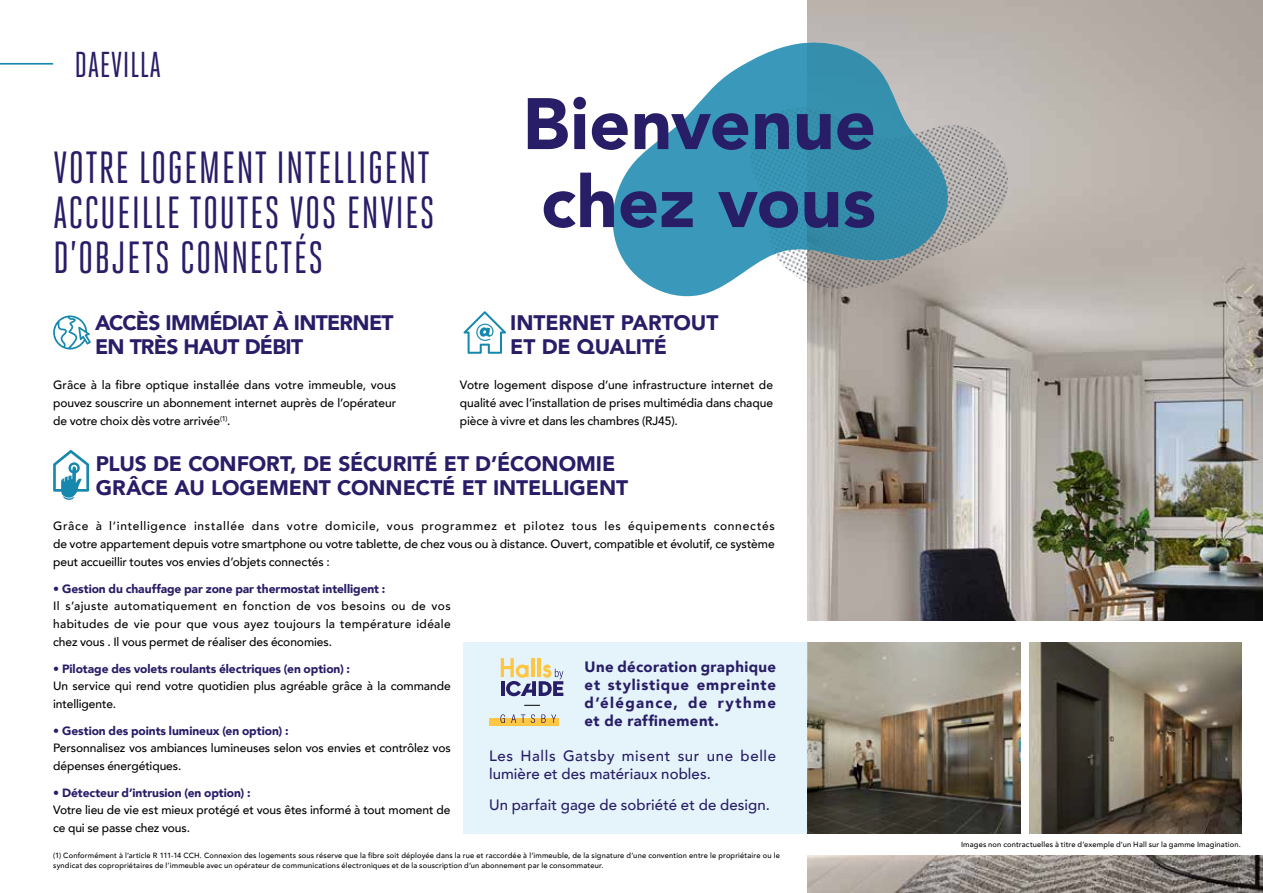
<style>
.page{position:relative;width:1263px;height:893px;background:#fff}
.page>*{position:absolute;margin:0;border:0;box-sizing:border-box;transform-origin:0 0}
.t1{font:900 72px/78px "Avenir";color:#281d67}
.t2{font:45px/45px "Heroic Condensed";letter-spacing:.025em;color:#281d67;text-align:justify}
.t3{font:36px "Heroic Condensed";letter-spacing:.01em;color:#281d67}
.t4{font:900 21px/24px "Avenir";letter-spacing:-.01em;color:#281d67}
.t5{font:900 21px/24px "Avenir";letter-spacing:-.035em;color:#281d67}
.t6{font:900 15px/18px "Avenir";letter-spacing:.055em;color:#281d67;text-align:justify}
.t7{font:500 15px/18px "Avenir";letter-spacing:.03em;color:#281d67}
.t8{font:500 15px "Avenir";letter-spacing:.01em;color:#281d67}
.t9{font:500 12px/18px "Avenir";letter-spacing:-.005em;color:#000;text-align:justify}
.t10{font:900 12px "Avenir";letter-spacing:-.005em;color:#281d67}
.t11{font:500 7.5px/10.5px "Avenir";letter-spacing:.025em;color:#000}
</style>
<div class="page">
<img style="left:808px;top:0;width:455px;height:893px">
<div style="left:808px;top:621px;width:455px;height:234px;background:#fff"></div>
<img style="left:948px;top:107px;width:63px;height:183px">
<svg style="left:612px;top:39px;width:336px;height:264px"></svg>
<hr style="left:0;top:63px;width:53px;height:2px;background:#1688ae">
<svg style="left:53px;top:450px;width:36px;height:50px"></svg>
<svg style="left:53px;top:315px;width:38px;height:34px"></svg>
<svg style="left:463px;top:311px;width:43px;height:43px"></svg>
<div style="left:463px;top:642px;width:345px;height:191px;background:#e5f4fa"></div>
<div style="left:489px;top:718px;width:69px;height:8px;background:#fdc643"></div>
<svg style="left:524px;top:705px;width:16px;height:1px"></svg>
<svg style="left:501px;top:658px;width:62px;height:38px"></svg>
<svg style="left:500px;top:714px;width:5px;height:9px"></svg>
<svg style="left:511px;top:714px;width:14px;height:9px"></svg>
<svg style="left:531px;top:714px;width:4px;height:9px"></svg>
<svg style="left:541px;top:714px;width:15px;height:9px"></svg>
<img style="left:808px;top:642px;width:212px;height:191px">
<img style="left:1029px;top:642px;width:213px;height:191px">
<h3 class="t3" style="left:74px;top:45px;width:88px">DAEVILLA</h3>
<h2 class="t2" style="left:53px;top:145px;width:383px">VOTRE LOGEMENT INTELLIGENT ACCUEILLE TOUTES VOS ENVIES D’OBJETS CONNECTÉS</h2>
<h3 class="t5" style="left:95px;top:310px;width:300px">ACCÈS IMMÉDIAT À INTERNET<br>EN TRÈS HAUT DÉBIT</h3>
<p class="t9" style="left:53px;top:375px;width:345px">Grâce à la fibre optique installée dans votre immeuble, vous pouvez souscrire un abonnement internet auprès de l’opérateur de votre choix dès votre arrivée<sup>(1)</sup>.</p>
<h1 class="t1" style="left:523px;top:83px;width:355px">Bienvenue chez vous</h1>
<h3 class="t4" style="left:510px;top:310px;width:210px">INTERNET PARTOUT<br>ET DE QUALITÉ</h3>
<p class="t9" style="left:460px;top:375px;width:315px">Votre logement dispose d’une infrastructure internet de qualité avec l’installation de prises multimédia dans chaque pièce à vivre et dans les chambres (RJ45).</p>
<h3 class="t4" style="left:96px;top:451px;width:534px">PLUS DE CONFORT, DE SÉCURITÉ ET D’ÉCONOMIE<br>GRÂCE AU LOGEMENT CONNECTÉ ET INTELLIGENT</h3>
<p class="t9" style="left:53px;top:516px;width:723px">Grâce à l’intelligence installée dans votre domicile, vous programmez et pilotez tous les équipements connectés de votre appartement depuis votre smartphone ou votre tablette, de chez vous ou à distance. Ouvert, compatible et évolutif, ce système peut accueillir toutes vos envies d’objets connectés :</p>
<p class="t10" style="left:53px;top:578px;width:334px">• Gestion du chauffage par zone par thermostat intelligent :</p>
<p class="t9" style="left:53px;top:596px;width:399px">Il s’ajuste automatiquement en fonction de vos besoins ou de vos habitudes de vie pour que vous ayez toujours la température idéale chez vous . Il vous permet de réaliser des économies.</p>
<p class="t10" style="left:53px;top:658px;width:298px">• Pilotage des volets roulants électriques (en option) :</p>
<p class="t9" style="left:53px;top:676px;width:399px">Un service qui rend votre quotidien plus agréable grâce à la commande intelligente.</p>
<p class="t10" style="left:53px;top:720px;width:237px">• Gestion des points lumineux (en option) :</p>
<p class="t9" style="left:53px;top:738px;width:399px">Personnalisez vos ambiances lumineuses selon vos envies et contrôlez vos dépenses énergétiques.</p>
<p class="t10" style="left:53px;top:782px;width:199px">• Détecteur d’intrusion (en option) :</p>
<p class="t9" style="left:53px;top:800px;width:399px">Votre lieu de vie est mieux protégé et vous êtes informé à tout moment de ce qui se passe chez vous.</p>
<p class="t6" style="left:585px;top:657px;width:193px">Une décoration graphique et stylistique empreinte d’élégance, de rythme et de raffinement.</p>
<p class="t7" style="left:489px;top:746px;width:289px">Les Halls Gatsby misent sur une belle lumière et des matériaux nobles.</p>
<p class="t8" style="left:489px;top:792px;width:282px">Un parfait gage de sobriété et de design.</p>
<p class="t11" style="left:53px;top:850px;width:728px">(1) Conformément à l’article R 111-14 CCH. Connexion des logements sous réserve que la fibre soit déployée dans la rue et raccordée à l’immeuble, de la signature d’une convention entre le propriétaire ou le syndicat des copropriétaires de l’immeuble avec un opérateur de communications électroniques et de la souscription d’un abonnement par le consommateur.</p>
<p class="t11" style="left:961px;top:839px;width:281px">Images non contractuelles à titre d’exemple d’un Hall sur la gamme Imagination.</p>
</div>
